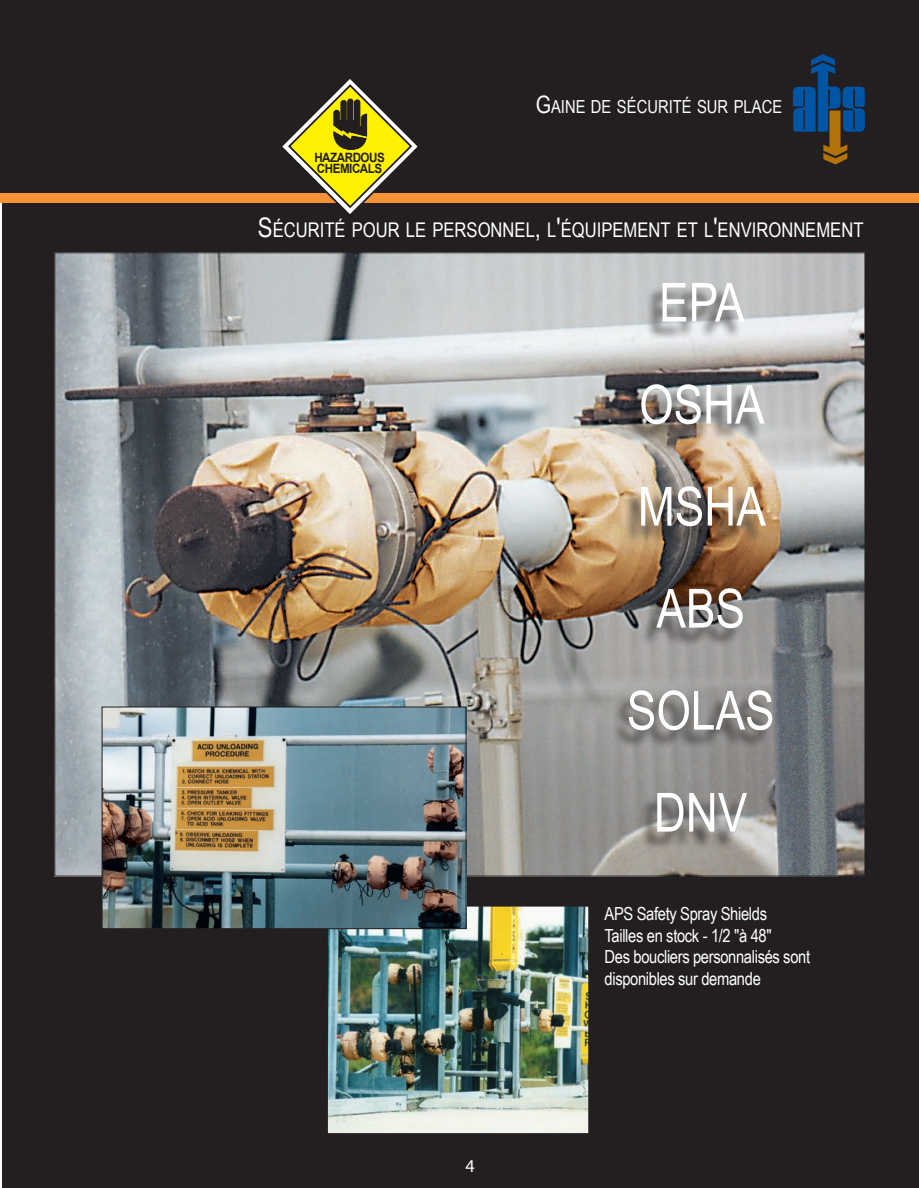
<style>
.page{position:relative;width:919px;height:1188px;background:#fff}
.page>*{position:absolute;margin:0;border:0;box-sizing:border-box;transform-origin:0 0}
.t1{font:54px/102px "Arial Narrow";color:#fff;text-align:center}
.t2{font:20.25px "Arial Narrow";color:#fff}
.t3{font:18px/21.6px "Arial Narrow";letter-spacing:-.02em;color:#fff}
.t4{font:18px "Arial Narrow";color:#fff}
.t5{font:18px "Myriad Pro";color:#fff}
.t6{font:700 12.9px/11.4px "Arial";letter-spacing:-.04em;color:#231f20;scale:.9 1}
.s1{font-size:24px}
.s2{font-size:27px}
</style>
<div class="page">
<div style="left:0;top:0;width:11px;height:200px;background:#231f20"></div>
<div style="left:2px;top:0;width:916px;height:1188px;background:#231f20"></div>
<div style="left:0;top:193px;width:918px;height:10px;background:#f69238"></div>
<svg style="left:792px;top:54px;width:72px;height:110px"></svg>
<img style="left:56px;top:254px;width:807px;height:620px">
<svg style="left:282px;top:79px;width:136px;height:135px"></svg>
<div style="left:611px;top:286px;width:159px;height:565px;background:#231f20;opacity:.75"></div>
<img style="left:329px;top:908px;width:258px;height:224px">
<div style="left:327px;top:906px;width:262px;height:228px;border:1px solid #231f20"></div>
<img style="left:104px;top:709px;width:360px;height:218px">
<div style="left:102px;top:707px;width:364px;height:222px;border:1px solid #231f20"></div>
<p class="t6" style="left:314px;top:152px;width:80px">HAZARDOUS<br>CHEMICALS</p>
<p class="t4" style="left:535px;top:100px;width:248px"><span class="s1">G</span>AINE DE SÉCURITÉ SUR PLACE</p>
<p class="t2" style="left:258px;top:222px;width:607px"><span class="s2">S</span>ÉCURITÉ POUR LE PERSONNEL<span class="s2">,</span> L<span class="s2">'</span>ÉQUIPEMENT ET L<span class="s2">'</span>ENVIRONNEMENT</p>
<h1 class="t1" style="left:626px;top:255px;width:149px">EPA<br>OSHA<br>MSHA<br>ABS<br>SOLAS<br>DNV</h1>
<p class="t5" style="left:465px;top:1155px;width:11px">4</p>
<p class="t3" style="left:604px;top:905px;width:207px">APS Safety Spray Shields<br>Tailles en stock - 1/2 "à 48"<br>Des boucliers personnalisés sont disponibles sur demande</p>
</div>
